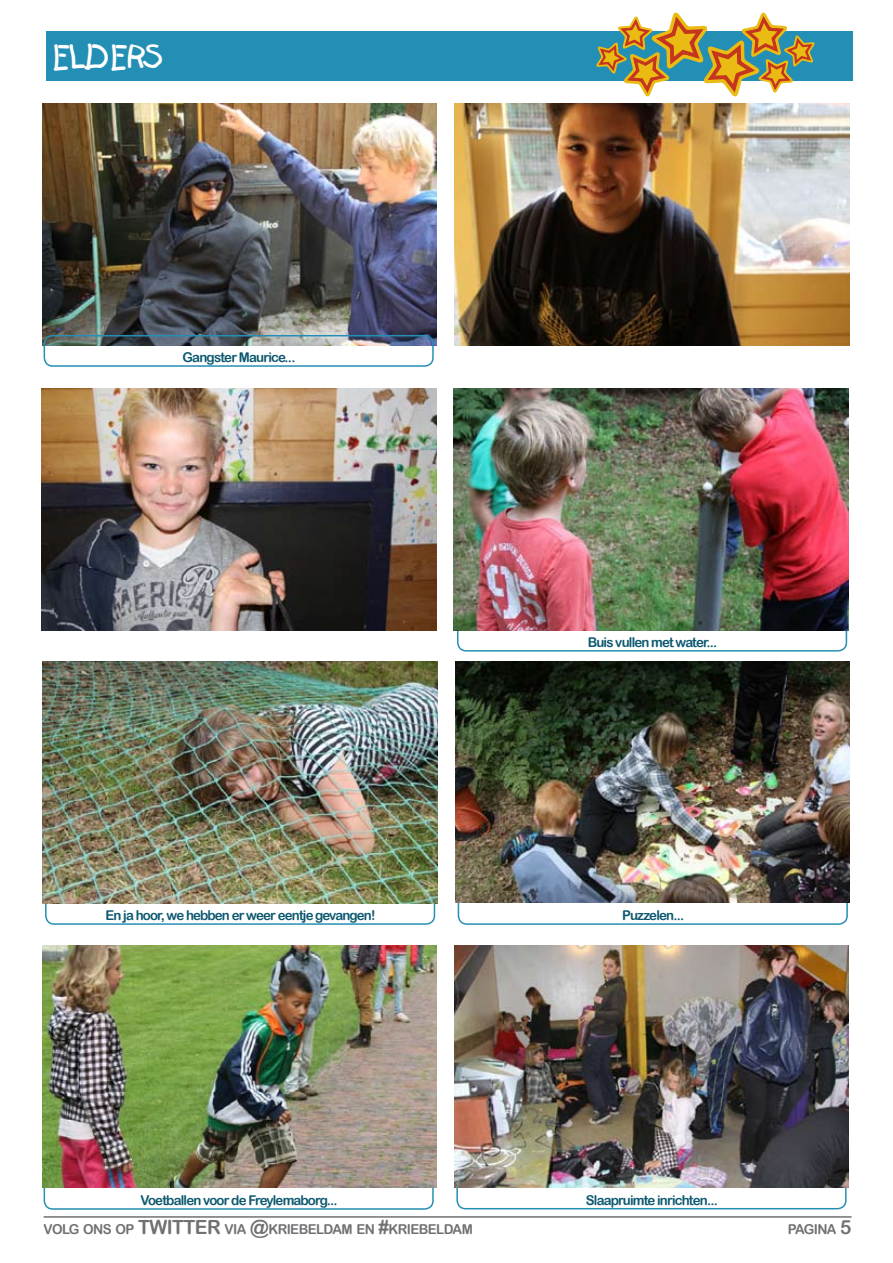
<style>
.page{position:relative;width:893px;height:1263px;background:#fff}
.page>*{position:absolute;margin:0;border:0;box-sizing:border-box;transform-origin:0 0}
.t1{font:33px "Kids Plain";letter-spacing:-.05em;color:#fff}
.t2{font:13.65px "Arial Rounded MT Bold";letter-spacing:-.045em;color:#707173}
.t3{font:13.5px "Arial Rounded MT Bold";letter-spacing:-.06em;color:#0c5870}
.s1{font-size:19.5px}
</style>
<div class="page">
<div style="left:458px;top:893px;width:390px;height:32px;border:2px solid #248fb4;border-radius:9px"></div>
<hr style="left:44px;top:1216px;width:807px;height:2px;background:#707173">
<div style="left:47px;top:31px;width:806px;height:50px;background:#248fb4"></div>
<svg style="left:596px;top:12px;width:219px;height:92px"></svg>
<div style="left:45px;top:893px;width:390px;height:32px;border:2px solid #248fb4;border-radius:9px"></div>
<img style="left:43px;top:661px;width:394px;height:242px">
<img style="left:455px;top:661px;width:395px;height:242px">
<div style="left:456px;top:1177px;width:391px;height:32px;border:2px solid #248fb4;border-radius:9px"></div>
<img style="left:454px;top:946px;width:395px;height:242px">
<img style="left:42px;top:104px;width:395px;height:242px">
<img style="left:455px;top:104px;width:394px;height:241px">
<img style="left:42px;top:388px;width:394px;height:242px">
<div style="left:44px;top:1178px;width:390px;height:32px;border:2px solid #248fb4;border-radius:9px"></div>
<div style="left:44px;top:335px;width:390px;height:32px;border:2px solid #248fb4;border-radius:9px"></div>
<img style="left:42px;top:946px;width:394px;height:242px">
<div style="left:457px;top:620px;width:390px;height:32px;border:2px solid #248fb4;border-radius:9px"></div>
<img style="left:454px;top:388px;width:394px;height:242px">
<h1 class="t1" style="left:52px;top:35px;width:114px">ELDERS</h1>
<p class="t3" style="left:183px;top:349px;width:114px">Gangster Maurice...</p>
<p class="t3" style="left:106px;top:907px;width:271px">En ja hoor, we hebben er weer eentje gevangen!</p>
<p class="t3" style="left:588px;top:634px;width:131px">Buis vullen met water...</p>
<p class="t3" style="left:622px;top:907px;width:64px">Puzzelen...</p>
<p class="t3" style="left:140px;top:1192px;width:199px">Voetballen voor de Freylemaborg...</p>
<p class="t3" style="left:586px;top:1192px;width:133px">Slaapruimte inrichten...</p>
<p class="t2" style="left:44px;top:1221px;width:135px">VOLG ONS OP <span class="s1">TWITTER</span></p>
<p class="t2" style="left:225px;top:1221px;width:250px">VIA <span class="s1">@</span>KRIEBELDAM EN <span class="s1">#</span>KRIEBELDAM</p>
<p class="t2" style="left:788px;top:1221px;width:65px">PAGINA <span class="s1">5</span></p>
</div>
